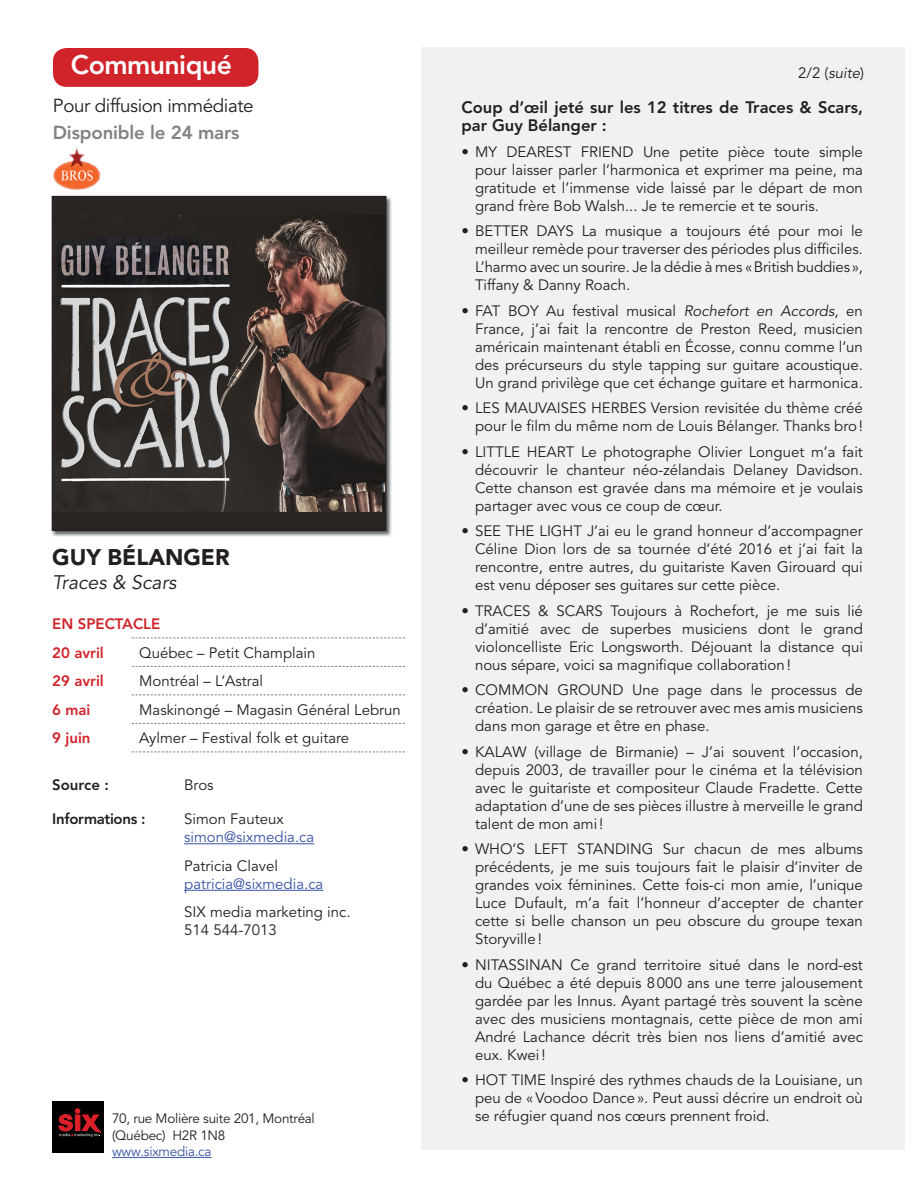
<style>
.page{position:relative;width:918px;height:1188px;background:#fff}
.page>*{position:absolute;margin:0;border:0;box-sizing:border-box;transform-origin:0 0}
.t1{font:800 26.7px "Avenir";letter-spacing:-.02em;color:#fff}
.t2{font:900 22.5px "Avenir";color:#231f20}
.t3{font:italic 19.5px "Avenir";color:#231f20}
.t4{font:18.75px "Avenir";letter-spacing:-.02em;color:#231f20}
.t5{font:800 18.75px "Avenir";letter-spacing:-.01em;color:#808285}
.t6{font:800 16.5px/18px "Avenir";color:#231f20}
.t7{font:15px/18px "Avenir";color:#231f20;text-align:justify}
.t8{font:15px "Avenir";color:#3853a3}
.t9{font:800 15px/28.5px "Avenir";color:#d1232a}
.t10{font:800 15px "Avenir";letter-spacing:-.02em;color:#231f20}
.t11{font:13.5px "Avenir";letter-spacing:-.02em;color:#231f20}
.t12{font:13.5px "Avenir";letter-spacing:-.02em;color:#3853a3}
.s1{font-style:italic}
</style>
<div class="page">
<div style="left:421px;top:47px;width:483px;height:1102px;background:#f0f1f2"></div>
<svg style="left:132px;top:638px;width:273px;height:1px"></svg>
<svg style="left:132px;top:666px;width:273px;height:1px"></svg>
<svg style="left:132px;top:695px;width:273px;height:1px"></svg>
<svg style="left:132px;top:723px;width:273px;height:1px"></svg>
<svg style="left:132px;top:752px;width:273px;height:1px"></svg>
<hr style="left:184px;top:843px;width:130px;height:1px;background:#3853a3">
<hr style="left:184px;top:890px;width:139px;height:1px;background:#3853a3">
<img style="left:51px;top:195px;width:341px;height:342px">
<img style="left:54px;top:198px;width:330px;height:330px">
<div style="left:52px;top:196px;width:334px;height:334px;border:1px solid #231f20"></div>
<div style="left:53px;top:48px;width:205px;height:39px;background:#d1232a;border-radius:14px"></div>
<div style="left:53px;top:1102px;width:50px;height:50px;background:#000001"></div>
<svg style="left:59px;top:1109px;width:42px;height:28px"></svg>
<hr style="left:112px;top:1157px;width:100px;height:1px;background:#3853a3">
<img style="left:53px;top:147px;width:48px;height:43px">
<h1 class="t1" style="left:71px;top:49px;width:163px">Communiqué</h1>
<p class="t4" style="left:53px;top:94px;width:202px">Pour diffusion immédiate</p>
<p class="t5" style="left:53px;top:121px;width:188px">Disponible le 24 mars</p>
<h2 class="t2" style="left:52px;top:543px;width:179px">GUY BÉLANGER</h2>
<h3 class="t3" style="left:52px;top:571px;width:126px">Traces &amp; Scars</h3>
<p class="t9" style="left:52px;top:610px;width:110px">EN SPECTACLE<br>20 avril</p>
<p class="t7" style="left:139px;top:644px;width:178px">Québec – Petit Champlain</p>
<p class="t9" style="left:52px;top:667px;width:53px">29 avril</p>
<p class="t7" style="left:139px;top:673px;width:126px">Montréal – L’Astral</p>
<p class="t9" style="left:52px;top:695px;width:40px">6 mai</p>
<p class="t7" style="left:139px;top:701px;width:263px">Maskinongé – Magasin Général Lebrun</p>
<p class="t9" style="left:52px;top:724px;width:40px">9 juin</p>
<p class="t7" style="left:139px;top:730px;width:211px">Aylmer – Festival folk et guitare</p>
<p class="t10" style="left:52px;top:776px;width:58px">Source :</p>
<p class="t7" style="left:184px;top:776px;width:31px">Bros</p>
<p class="t10" style="left:52px;top:810px;width:95px">Informations :</p>
<p class="t7" style="left:184px;top:811px;width:101px">Simon Fauteux</p>
<p class="t8" style="left:184px;top:828px;width:132px">simon@sixmedia.ca</p>
<p class="t7" style="left:184px;top:857px;width:95px">Patricia Clavel</p>
<p class="t8" style="left:184px;top:875px;width:141px">patricia@sixmedia.ca</p>
<p class="t7" style="left:184px;top:904px;width:168px">SIX media marketing inc.<br>514 544-7013</p>
<p class="t7" style="left:798px;top:64px;width:67px">2/2 (<span class="s1">suite</span>)</p>
<p class="t6" style="left:462px;top:99px;width:403px">Coup d’œil jeté sur les 12 titres de Traces &amp; Scars, par Guy Bélanger :</p>
<p class="t7" style="left:475px;top:143px;width:389px;text-indent:-14px">• MY DEAREST FRIEND Une petite pièce toute simple pour laisser parler l’harmonica et exprimer ma peine, ma gratitude et l’immense vide laissé par le départ de mon grand frère Bob Walsh... Je te remercie et te souris.</p>
<p class="t7" style="left:475px;top:223px;width:389px;text-indent:-14px">• BETTER DAYS La musique a toujours été pour moi le meilleur remède pour traverser des périodes plus difficiles.<br>L’harmo avec un sourire. Je la dédie à mes « British buddies », Tiffany &amp; Danny Roach.</p>
<p class="t7" style="left:475px;top:302px;width:389px;text-indent:-14px">• FAT BOY Au festival musical <span class="s1">Rochefort en Accords</span>, en France, j’ai fait la rencontre de Preston Reed, musicien américain maintenant établi en Écosse, connu comme l’un des précurseurs du style tapping sur guitare acoustique.<br>Un grand privilège que cet échange guitare et harmonica.</p>
<p class="t7" style="left:462px;top:400px;width:403px;text-align:right">• LES MAUVAISES HERBES Version revisitée du thème créé pour le film du même nom de Louis Bélanger. Thanks bro !</p>
<p class="t7" style="left:475px;top:443px;width:389px;text-indent:-14px">• LITTLE HEART Le photographe Olivier Longuet m’a fait découvrir le chanteur néo-zélandais Delaney Davidson.<br>Cette chanson est gravée dans ma mémoire et je voulais partager avec vous ce coup de cœur.</p>
<p class="t7" style="left:475px;top:523px;width:389px;text-indent:-14px">• SEE THE LIGHT J’ai eu le grand honneur d’accompagner Céline Dion lors de sa tournée d’été 2016 et j’ai fait la rencontre, entre autres, du guitariste Kaven Girouard qui est venu déposer ses guitares sur cette pièce.</p>
<p class="t7" style="left:475px;top:602px;width:389px;text-indent:-14px">• TRACES &amp; SCARS Toujours à Rochefort, je me suis lié d’amitié avec de superbes musiciens dont le grand violoncelliste Eric Longsworth. Déjouant la distance qui nous sépare, voici sa magnifique collaboration !</p>
<p class="t7" style="left:475px;top:682px;width:389px;text-indent:-14px">• COMMON GROUND Une page dans le processus de création. Le plaisir de se retrouver avec mes amis musiciens dans mon garage et être en phase.</p>
<p class="t7" style="left:475px;top:743px;width:389px;text-indent:-14px">• KALAW (village de Birmanie) – J’ai souvent l’occasion, depuis 2003, de travailler pour le cinéma et la télévision avec le guitariste et compositeur Claude Fradette. Cette adaptation d’une de ses pièces illustre à merveille le grand talent de mon ami !</p>
<p class="t7" style="left:475px;top:841px;width:389px;text-indent:-14px">• WHO’S LEFT STANDING Sur chacun de mes albums précédents, je me suis toujours fait le plaisir d’inviter de grandes voix féminines. Cette fois-ci mon amie, l’unique Luce Dufault, m’a fait l’honneur d’accepter de chanter cette si belle chanson un peu obscure du groupe texan Storyville !</p>
<p class="t7" style="left:475px;top:956px;width:389px;text-indent:-14px">• NITASSINAN Ce grand territoire situé dans le nord-est du Québec a été depuis 8 000 ans une terre jalousement gardée par les Innus. Ayant partagé très souvent la scène avec des musiciens montagnais, cette pièce de mon ami André Lachance décrit très bien nos liens d’amitié avec eux. Kwei !</p>
<p class="t7" style="left:462px;top:1072px;width:403px;text-align:right">• HOT TIME Inspiré des rythmes chauds de la Louisiane, un peu de « Voodoo Dance ». Peut aussi décrire un endroit où</p>
<p class="t11" style="left:112px;top:1111px;width:204px">70, rue Molière suite 201, Montréal</p>
<p class="t7" style="left:475px;top:1108px;width:296px">se réfugier quand nos cœurs prennent froid.</p>
<p class="t11" style="left:112px;top:1127px;width:115px">(Québec) H2R 1N8</p>
<p class="t12" style="left:112px;top:1144px;width:101px">www.sixmedia.ca</p>
</div>
